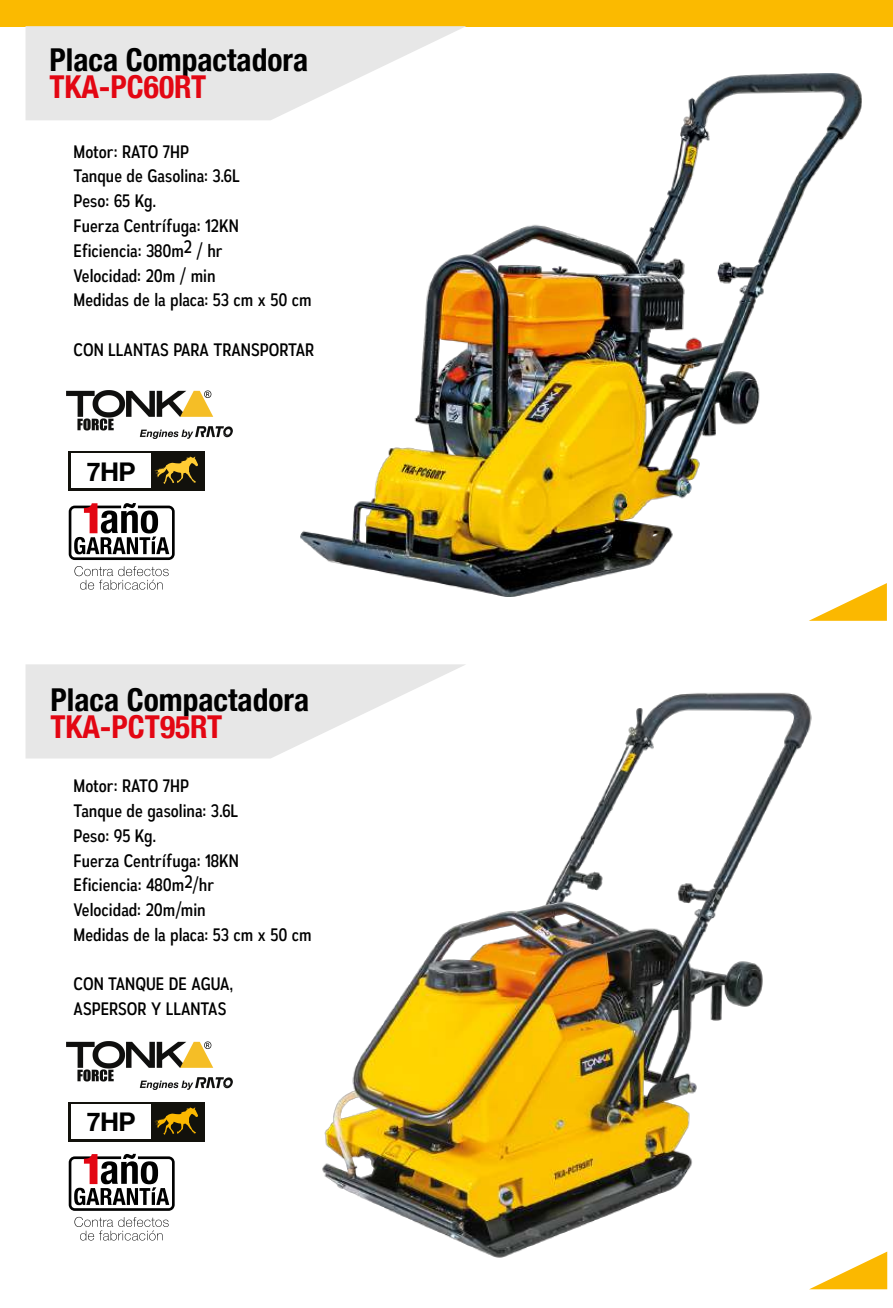
<style>
.page{position:relative;width:893px;height:1308px;background:#fff}
.page>*{position:absolute;margin:0;border:0;box-sizing:border-box;transform-origin:0 0}
.t1{font:700 condensed 31.5px "Helvetica Neue";color:#000}
.t2{font:700 condensed 31.5px "Helvetica Neue";color:#e30613}
.t3{font:700 25.65px "Helvetica Neue";letter-spacing:-.03em;color:#000}
.t4{font:18px/24.8px "Autoradiographic Rg";color:#000}
</style>
<div class="page">
<svg style="left:810px;top:1251px;width:77px;height:38px"></svg>
<div style="left:0;top:0;width:893px;height:26px;background:#fbba00"></div>
<div style="left:26px;top:664px;width:439px;height:94px;background:#e7e7e7"></div>
<svg style="left:26px;top:26px;width:440px;height:94px;background:#e8e8e8"></svg>
<svg style="left:69px;top:503px;width:106px;height:57px"></svg>
<svg style="left:74px;top:566px;width:95px;height:23px"></svg>
<svg style="left:69px;top:1153px;width:106px;height:57px"></svg>
<svg style="left:74px;top:1216px;width:95px;height:24px"></svg>
<img style="left:301px;top:74px;width:561px;height:522px">
<img style="left:290px;top:667px;width:541px;height:606px">
<div style="left:69px;top:451px;width:136px;height:40px;background:#12110c"></div>
<div style="left:71px;top:454px;width:80px;height:34px;background:#fff"></div>
<svg style="left:154px;top:456px;width:44px;height:28px"></svg>
<div style="left:69px;top:1102px;width:136px;height:39px;background:#12110c"></div>
<div style="left:71px;top:1104px;width:80px;height:34px;background:#fff"></div>
<svg style="left:154px;top:1107px;width:44px;height:27px"></svg>
<svg style="left:809px;top:583px;width:78px;height:38px"></svg>
<img style="left:67px;top:391px;width:166px;height:48px">
<img style="left:67px;top:1041px;width:166px;height:48px">
<h1 class="t1" style="left:49px;top:33px;width:260px">Placa Compactadora</h1>
<h1 class="t2" style="left:49px;top:61px;width:158px">TKA-PC60RT</h1>
<p class="t4" style="left:74px;top:139px;width:240px">Motor: RATO 7HP<br>Tanque de Gasolina: 3.6L<br>Peso: 65 Kg.<br>Fuerza Centrífuga: 12KN<br>Eficiencia: 380m2 / hr<br>Velocidad: 20m / min<br>Medidas de la placa: 53 cm x 50 cm</p>
<p class="t4" style="left:74px;top:337px;width:242px">CON LLANTAS PARA TRANSPORTAR</p>
<h2 class="t3" style="left:87px;top:451px;width:51px">7HP</h2>
<h1 class="t1" style="left:50px;top:673px;width:260px">Placa Compactadora</h1>
<h1 class="t2" style="left:50px;top:701px;width:173px">TKA-PCT95RT</h1>
<p class="t4" style="left:74px;top:774px;width:240px">Motor: RATO 7HP<br>Tanque de gasolina: 3.6L<br>Peso: 95 Kg.<br>Fuerza Centrífuga: 18KN<br>Eficiencia: 480m2/hr<br>Velocidad: 20m/min<br>Medidas de la placa: 53 cm x 50 cm</p>
<p class="t4" style="left:74px;top:972px;width:161px">CON TANQUE DE AGUA,<br>ASPERSOR Y LLANTAS</p>
<h2 class="t3" style="left:87px;top:1102px;width:51px">7HP</h2>
</div>
